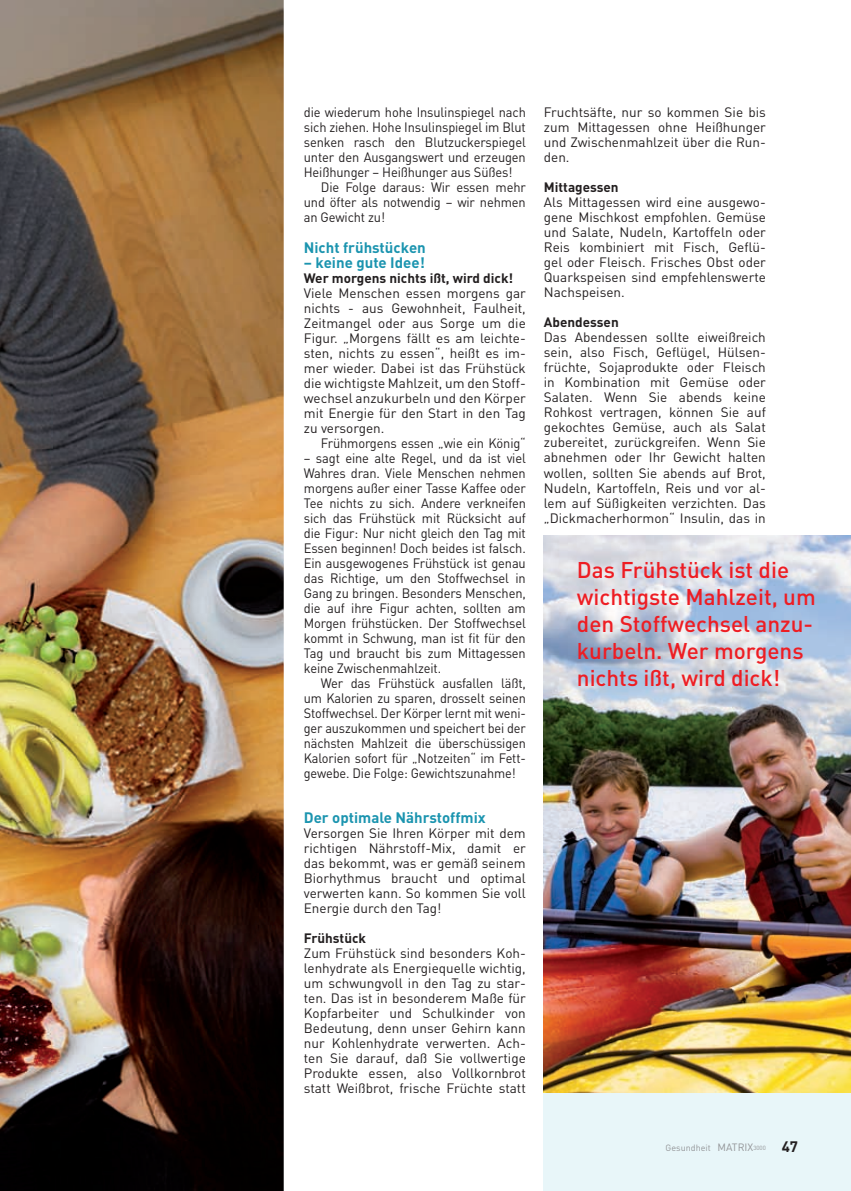
<style>
.page{position:relative;width:851px;height:1191px;background:#fff}
.page>*{position:absolute;margin:0;border:0;box-sizing:border-box;transform-origin:0 0}
.t1{font:500 22.5px/27px "DIN";color:#ee1d23}
.t2{font:700 15px "DIN";color:#1b94af}
.t3{font:700 15px "DIN";color:#231f20}
.t4{font:13.5px/15px "DIN";letter-spacing:-.01em;color:#231f20;text-align:justify}
.t5{font:13.5px/15px "DIN";letter-spacing:-.01em;color:#231f20;text-align:justify;scale:.95 1}
.t6{font:700 13.5px "DIN";color:#231f20}
.t7{font:9px "DIN";color:#939598}
.s1{font-size:10.5px}
</style>
<div class="page">
<img style="left:0;top:0;width:284px;height:1191px">
<img style="left:0;top:304px;width:52px;height:144px">
<img style="left:543px;top:536px;width:307px;height:557px">
<div style="left:543px;top:1093px;width:307px;height:98px;background:#e8f6f9"></div>
<p class="t5" style="left:304px;top:105px;width:235px">die wiederum hohe Insulinspiegel nach</p>
<p class="t5" style="left:304px;top:120px;width:235px">sich ziehen. Hohe Insulinspiegel im Blut</p>
<p class="t5" style="left:304px;top:135px;width:235px">senken rasch den Blutzuckerspiegel</p>
<p class="t5" style="left:304px;top:150px;width:235px">unter den Ausgangswert und erzeugen</p>
<p class="t5" style="left:304px;top:165px;width:221px">Heißhunger – Heißhunger aus Süßes!</p>
<p class="t5" style="left:321px;top:180px;width:217px">Die Folge daraus: Wir essen mehr</p>
<p class="t5" style="left:304px;top:195px;width:235px">und öfter als notwendig – wir nehmen</p>
<p class="t5" style="left:304px;top:210px;width:87px">an Gewicht zu!</p>
<p class="t2" style="left:304px;top:237px;width:123px">Nicht frühstücken</p>
<p class="t2" style="left:304px;top:252px;width:123px">– keine gute Idee!</p>
<p class="t6" style="left:304px;top:269px;width:211px">Wer morgens nichts ißt, wird dick!</p>
<p class="t4" style="left:304px;top:285px;width:223px">Viele Menschen essen morgens gar nichts - aus Gewohnheit, Faulheit, Zeitmangel oder aus Sorge um die Figur. „Morgens fällt es am leichte&shy;sten, nichts zu essen“, heißt es im&shy;mer wieder. Dabei ist das Frühstück die wichtigste Mahlzeit, um den Stoff&shy;wechsel anzukurbeln und den Körper mit Energie für den Start in den Tag zu versorgen.</p>
<p class="t5" style="left:321px;top:435px;width:217px">Frühmorgens essen „wie ein König“</p>
<p class="t5" style="left:304px;top:450px;width:235px">– sagt eine alte Regel, und da ist viel Wahres dran. Viele Menschen nehmen morgens außer einer Tasse Kaffee oder Tee nichts zu sich. Andere verkneifen sich das Frühstück mit Rücksicht auf die Figur: Nur nicht gleich den Tag mit Essen beginnen! Doch beides ist falsch.<br>Ein ausgewogenes Frühstück ist genau das Richtige, um den Stoffwechsel in Gang zu bringen. Besonders Menschen, die auf ihre Figur achten, sollten am Morgen frühstücken. Der Stoffwechsel kommt in Schwung, man ist fit für den Tag und braucht bis zum Mittagessen keine Zwischenmahlzeit.</p>
<p class="t5" style="left:304px;top:675px;width:235px;text-indent:17px">Wer das Frühstück ausfallen läßt, um Kalorien zu sparen, drosselt seinen Stoffwechsel. Der Körper lernt mit weni&shy;ger auszukommen und speichert bei der nächsten Mahlzeit die überschüssigen Kalorien sofort für „Notzeiten“ im Fett&shy;gewebe. Die Folge: Gewichtszunahme!</p>
<p class="t2" style="left:304px;top:807px;width:183px">Der optimale Nährstoffmix</p>
<p class="t4" style="left:304px;top:825px;width:223px">Versorgen Sie Ihren Körper mit dem richtigen Nährstoff-Mix, damit er das bekommt, was er gemäß seinem Biorhythmus braucht und optimal verwerten kann. So kommen Sie voll Energie durch den Tag!</p>
<p class="t6" style="left:304px;top:929px;width:64px">Frühstück</p>
<p class="t4" style="left:304px;top:945px;width:223px">Zum Frühstück sind besonders Koh&shy;lenhydrate als Energiequelle wichtig, um schwungvoll in den Tag zu star&shy;ten. Das ist in besonderem Maße für Kopfarbeiter und Schulkinder von Bedeutung, denn unser Gehirn kann nur Kohlenhydrate verwerten. Ach&shy;ten Sie darauf, daß Sie vollwertige Produkte essen, also Vollkornbrot statt Weißbrot, frische Früchte statt</p>
<p class="t4" style="left:543px;top:105px;width:223px">Fruchtsäfte, nur so kommen Sie bis zum Mittagessen ohne Heißhunger und Zwischenmahlzeit über die Run&shy;den.</p>
<p class="t6" style="left:543px;top:179px;width:76px">Mittagessen</p>
<p class="t4" style="left:543px;top:195px;width:223px">Als Mittagessen wird eine ausgewo&shy;gene Mischkost empfohlen. Gemüse und Salate, Nudeln, Kartoffeln oder Reis kombiniert mit Fisch, Geflü&shy;gel oder Fleisch. Frisches Obst oder Quarkspeisen sind empfehlenswerte Nachspeisen.</p>
<p class="t6" style="left:543px;top:314px;width:76px">Abendessen</p>
<p class="t4" style="left:543px;top:330px;width:223px">Das Abendessen sollte eiweißreich sein, also Fisch, Geflügel, Hülsen&shy;früchte, Sojaprodukte oder Fleisch in Kombination mit Gemüse oder Salaten. Wenn Sie abends keine Rohkost vertragen, können Sie auf gekochtes Gemüse, auch als Salat zubereitet, zurückgreifen. Wenn Sie abnehmen oder Ihr Gewicht halten wollen, sollten Sie abends auf Brot, Nudeln, Kartoffeln, Reis und vor al&shy;lem auf Süßigkeiten verzichten. Das „Dickmacherhormon“ Insulin, das in</p>
<h1 class="t1" style="left:576px;top:556px;width:240px">Das Frühstück ist die wichtigste Mahlzeit, um den Stoffwechsel anzu&shy;kurbeln. Wer morgens nichts ißt, wird dick!</h1>
<p class="t7" style="left:665px;top:1141px;width:102px">Gesundheit <span class="s1">MATRIX</span><sup>3000</sup></p>
<p class="t3" style="left:781px;top:1136px;width:18px">47</p>
</div>
